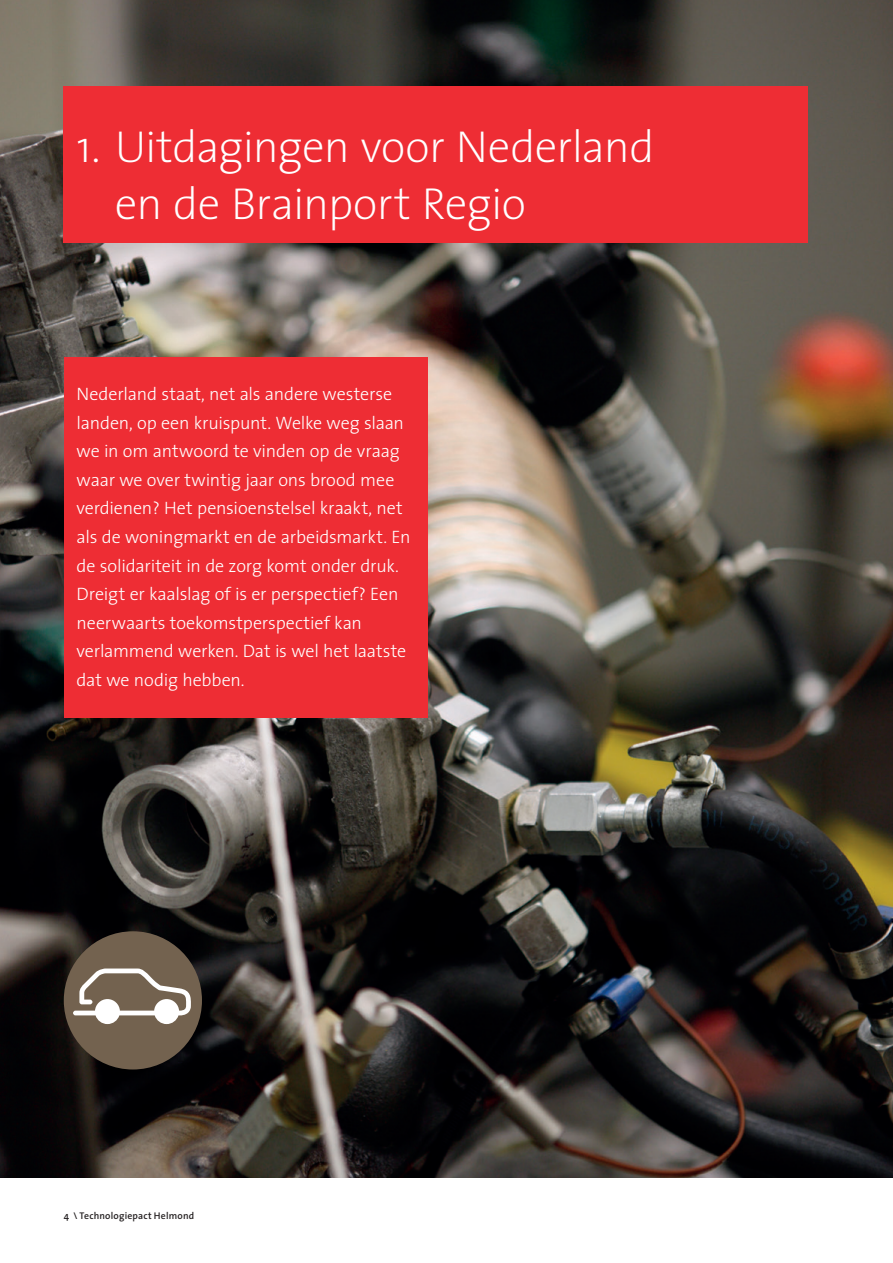
<style>
.page{position:relative;width:893px;height:1263px;background:#fff}
.page>*{position:absolute;margin:0;border:0;box-sizing:border-box;transform-origin:0 0}
.t1{font:200 45px/57.2px "The Sans";letter-spacing:-.015em;color:#fff}
.t2{font:300 18px/28.5px "The Sans";letter-spacing:-.01em;color:#fff}
.t3{font:600 9.75px "The Sans";letter-spacing:.02em;color:#231f20}
</style>
<div class="page">
<img style="left:0;top:0;width:893px;height:1178px">
<div style="left:64px;top:86px;width:744px;height:156px;background:#ee2d34"></div>
<div style="left:64px;top:357px;width:363px;height:360px;background:#ee2d34"></div>
<div style="left:64px;top:931px;width:138px;height:138px;background:#73624f;border-radius:50%"></div>
<svg style="left:73px;top:968px;width:118px;height:56px"></svg>
<h1 class="t1" style="left:115px;top:117px;width:541px;text-indent:-38px">1. Uitdagingen voor Nederland en de Brainport Regio</h1>
<p class="t2" style="left:77px;top:379px;width:335px">Nederland staat, net als andere westerse landen, op een kruispunt. Welke weg slaan we in om antwoord te vinden op de vraag waar we over twintig jaar ons brood mee verdienen? Het pensioenstelsel kraakt, net als de woningmarkt en de arbeidsmarkt. En de solidariteit in de zorg komt onder druk.<br>Dreigt er kaalslag of is er perspectief? Een neerwaarts toekomstperspectief kan verlammend werken. Dat is wel het laatste dat we nodig hebben.</p>
<p class="t3" style="left:64px;top:1207px;width:132px">4 \ Technologiepact Helmond</p>
</div>
